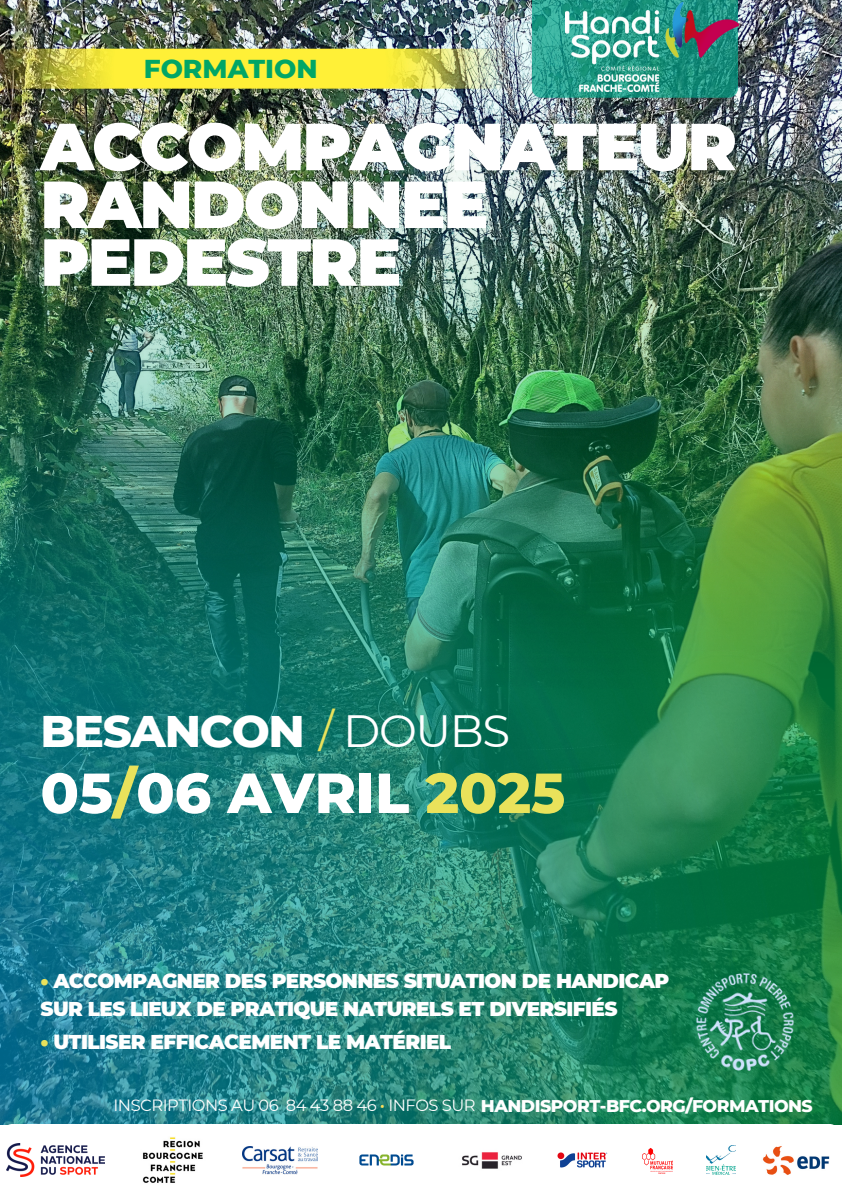
<style>
.page{position:relative;width:842px;height:1191px;background:#fff}
.page>*{position:absolute;margin:0;border:0;box-sizing:border-box;transform-origin:0 0}
.t1{font:900 66.4px/57.8px "Montserrat";letter-spacing:-.03em;color:#fff}
.t2{font:800 56.3px "Montserrat";color:#fff}
.t3{font:800 45.1px "Montserrat";letter-spacing:-.03em;color:#fff}
.t4{font:800 26.4px "Montserrat";color:#01a666}
.t5{font:900 20px/27.7px "Montserrat";letter-spacing:-.03em;color:#fff}
.t6{font:16.3px "Montserrat";letter-spacing:-.03em;color:#fff}
.s1{font-weight:400;color:#e9e25b}
.s2{font-weight:400}
.s3{color:#e9e25b}
.s4{font-weight:500;color:#ffde59}
.s5{font-weight:800;font-size:17.3px}
</style>
<div class="page">
<img style="left:0;top:20px;width:842px;height:1103px">
<img style="left:0;top:29px;width:547px;height:78px">
<svg style="left:532px;top:0;width:206px;height:98px;background:#2b9f8f"></svg>
<img style="left:565px;top:3px;width:173px;height:88px">
<svg style="left:0;top:1123px;width:842px;height:54px"></svg>
<img style="left:7px;top:1142px;width:97px;height:34px">
<img style="left:131px;top:1136px;width:85px;height:47px">
<img style="left:243px;top:1145px;width:74px;height:29px">
<img style="left:762px;top:1144px;width:68px;height:31px">
<img style="left:344px;top:1138px;width:85px;height:39px">
<img style="left:634px;top:1139px;width:46px;height:38px">
<img style="left:707px;top:1145px;width:28px;height:29px">
<img style="left:455px;top:1145px;width:74px;height:30px">
<img style="left:555px;top:1150px;width:53px;height:19px">
<img style="left:695px;top:969px;width:101px;height:105px">
<p class="t4" style="left:144px;top:52px;width:175px">FORMATION</p>
<h5 class="t1" style="left:40px;top:117px;width:698px">ACCOMPAGNATEUR<br>RANDONNEE<br>PEDESTRE</h5>
<p class="t3" style="left:40px;top:703px;width:471px">BESANCON <span class="s1">/</span> <span class="s2">DOUBS</span></p>
<p class="t2" style="left:40px;top:758px;width:526px">05<span class="s3">/</span>06 AVRIL <span class="s3">2025</span></p>
<h4 class="t5" style="left:40px;top:966px;width:630px"><span class="s3">•</span> ACCOMPAGNER DES PERSONNES SITUATION DE HANDICAP<br>SUR LES LIEUX DE PRATIQUE NATURELS ET DIVERSIFIÉS</h4>
<h2 class="t5" style="left:40px;top:1027px;width:412px"><span class="s3">•</span> UTILISER EFFICACEMENT LE MATÉRIEL</h2>
<h1 class="t6" style="left:113px;top:1095px;width:701px">INSCRIPTIONS AU 06 84 43 88 46 <span class="s4">•</span> INFOS SUR <span class="s5">HANDISPORT-BFC.ORG/FORMATIONS</span></h1>
</div>
